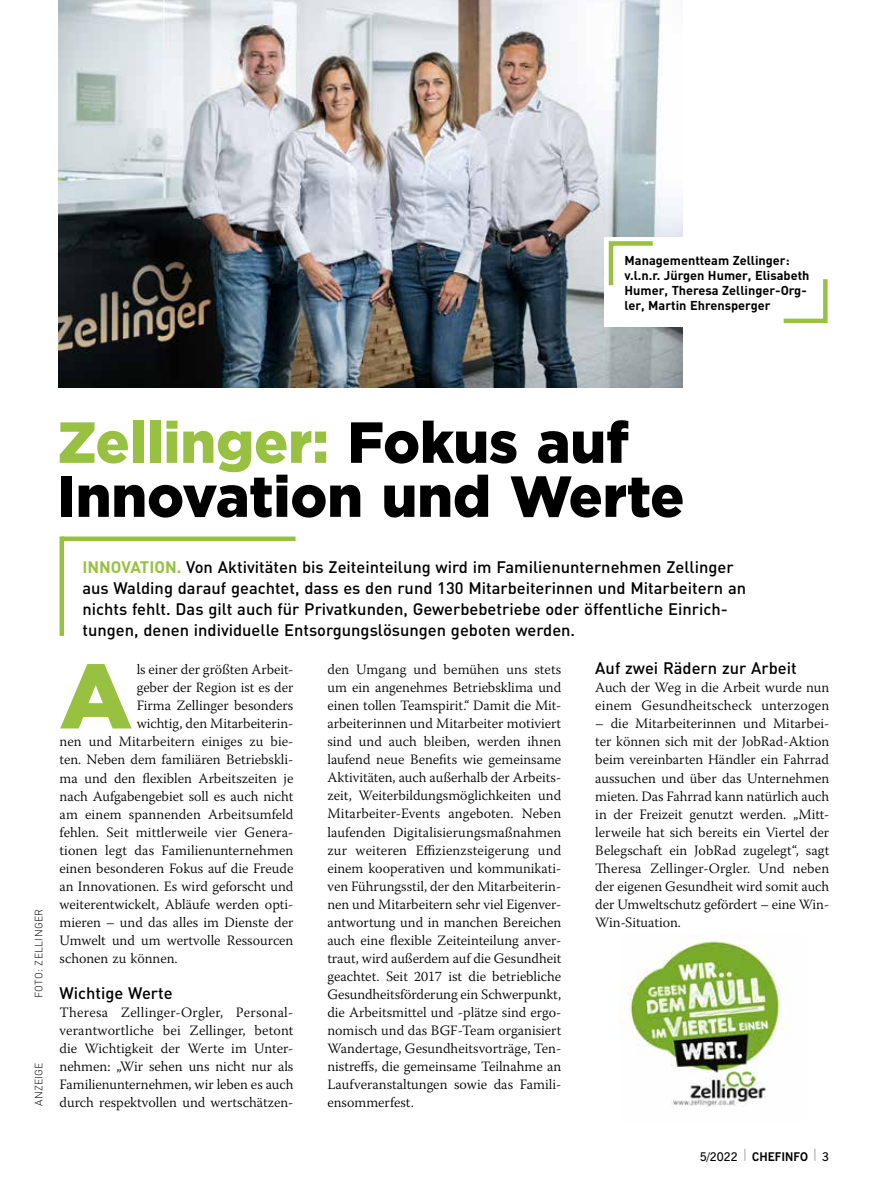
<style>
.page{position:relative;width:893px;height:1191px;background:#fff}
.page>*{position:absolute;margin:0;border:0;box-sizing:border-box;transform-origin:0 0}
.t1{font:900 91.35px "Gotham";color:#98c142}
.t2{font:900 57.75px/54px "Gotham";color:#000}
.t3{font:16.5px/21px "DIN Medium";color:#000}
.t4{font:300 14.25px/18px "Warnock Pro";color:#000;text-align:justify}
.t5{font:12.75px/15px "DIN Bold";color:#000}
.t6{font:700 12px "News Gothic BT";color:#000}
.t7{font:10.5px "DIN Light";letter-spacing:.02em;color:#000}
.s1{color:#98c142}
.s2{font-family:"DIN Bold";color:#98c142}
.s3{font-weight:600}
</style>
<div class="page">
<img style="left:619px;top:934px;width:167px;height:173px">
<div style="left:62px;top:536px;width:233px;height:5px;background:#98c142"></div>
<hr style="left:60px;top:536px;width:4px;height:100px;background:#98c142">
<img style="left:59px;top:0;width:623px;height:388px">
<div style="left:604px;top:237px;width:228px;height:89px;background:#fff"></div>
<svg style="left:608px;top:241px;width:45px;height:45px"></svg>
<svg style="left:783px;top:279px;width:45px;height:45px"></svg>
<p class="t5" style="left:625px;top:252px;width:186px">Managementteam Zellinger: v.l.n.r. Jürgen Humer, Elisabeth<br>Humer, Theresa Zellinger-Org&shy;ler, Martin Ehrensperger</p>
<h2 class="t2" style="left:57px;top:415px;width:628px"><span class="s1">Zellinger:</span> Fokus auf<br>Innovation und Werte</h2>
<p class="t7" style="left:32px;top:998px;width:90px;rotate:-90deg">FOTO: ZELLINGER</p>
<p class="t7" style="left:32px;top:1106px;width:45px;rotate:-90deg">ANZEIGE</p>
<p class="t3" style="left:82px;top:556px;width:665px"><span class="s2">INNOVATION.</span> Von Aktivitäten bis Zeiteinteilung wird im Familienunternehmen Zellinger aus Walding darauf geachtet, dass es den rund 130 Mitarbeiterinnen und Mitarbeitern an nichts fehlt. Das gilt auch für Privatkunden, Gewerbebetriebe oder öffentliche Einrich&shy;tungen, denen individuelle Entsorgungslösungen geboten werden.</p>
<h1 class="t1" style="left:60px;top:633px;width:74px">A</h1>
<p class="t4" style="left:137px;top:660px;width:158px">ls einer der größten Arbeit-</p>
<p class="t4" style="left:137px;top:678px;width:158px">geber der Region ist es der</p>
<p class="t4" style="left:137px;top:696px;width:158px">Firma Zellinger besonders</p>
<p class="t4" style="left:137px;top:714px;width:158px">wichtig, den Mitarbeiterin-</p>
<p class="t4" style="left:60px;top:732px;width:235px">nen und Mitarbeitern einiges zu bie-</p>
<p class="t4" style="left:60px;top:750px;width:235px">ten. Neben dem familiären Betriebskli-</p>
<p class="t4" style="left:60px;top:768px;width:235px">ma und den flexiblen Arbeitszeiten je</p>
<p class="t4" style="left:60px;top:786px;width:235px">nach Aufgabengebiet soll es auch nicht</p>
<p class="t4" style="left:60px;top:804px;width:235px">am einem spannenden Arbeitsumfeld</p>
<p class="t4" style="left:60px;top:822px;width:235px">fehlen. Seit mittlerweile vier Genera-</p>
<p class="t4" style="left:60px;top:840px;width:235px">tionen legt das Familienunternehmen</p>
<p class="t4" style="left:60px;top:858px;width:235px">einen besonderen Fokus auf die Freude</p>
<p class="t4" style="left:60px;top:876px;width:235px">an Innovationen. Es wird geforscht und</p>
<p class="t4" style="left:60px;top:894px;width:235px">weiterentwickelt, Abläufe werden opti-</p>
<p class="t4" style="left:60px;top:912px;width:235px">mieren – und das alles im Dienste der</p>
<p class="t4" style="left:60px;top:930px;width:235px">Umwelt und um wertvolle Ressourcen</p>
<p class="t4" style="left:60px;top:948px;width:120px">schonen zu können.</p>
<p class="t3" style="left:60px;top:981px;width:115px">Wichtige Werte</p>
<p class="t4" style="left:60px;top:1002px;width:235px">Theresa Zellinger-Orgler, Personal&shy;verantwortliche bei Zellinger, betont die Wichtigkeit der Werte im Unter&shy;nehmen: „Wir sehen uns nicht nur als Familienunternehmen, wir leben es auch durch respektvollen und wertschätzen-</p>
<p class="t4" style="left:327px;top:660px;width:235px">den Umgang und bemühen uns stets um ein angenehmes Betriebsklima und einen tollen Teamspirit.“ Damit die Mit&shy;arbeiterinnen und Mitarbeiter motiviert sind und auch bleiben, werden ihnen laufend neue Benefits wie gemeinsame Aktivitäten, auch außerhalb der Arbeits&shy;zeit, Weiterbildungsmöglichkeiten und Mitarbeiter-Events angeboten. Neben laufenden Digitalisierungsmaßnahmen zur weiteren Effizienzsteigerung und einem kooperativen und kommunikati&shy;ven Führungsstil, der den Mitarbeiterin&shy;nen und Mitarbeitern sehr viel Eigenver&shy;antwortung und in manchen Bereichen auch eine flexible Zeiteinteilung anver&shy;traut, wird außerdem auf die Gesundheit geachtet. Seit 2017 ist die betriebliche Gesundheitsförderung ein Schwerpunkt, die Arbeitsmittel und -plätze sind ergo&shy;nomisch und das BGF-Team organisiert Wandertage, Gesundheitsvorträge, Ten&shy;nistreffs, die gemeinsame Teilnahme an Laufveranstaltungen sowie das Famili&shy;ensommerfest.</p>
<p class="t3" style="left:595px;top:657px;width:203px">Auf zwei Rädern zur Arbeit</p>
<p class="t4" style="left:595px;top:678px;width:235px">Auch der Weg in die Arbeit wurde nun einem Gesundheitscheck unterzogen</p>
<p class="t4" style="left:595px;top:714px;width:235px">– die Mitarbeiterinnen und Mitarbei&shy;ter können sich mit der JobRad-Aktion beim vereinbarten Händler ein Fahrrad aussuchen und über das Unternehmen mieten. Das Fahrrad kann natürlich auch in der Freizeit genutzt werden. „Mitt&shy;lerweile hat sich bereits ein Viertel der Belegschaft ein JobRad zugelegt“, sagt Theresa Zellinger-Orgler. Und neben der eigenen Gesundheit wird somit auch der Umweltschutz gefördert – eine Win-Win-Situation.</p>
<p class="t6" style="left:700px;top:1149px;width:131px"><span class="s3">5/2022</span> <sup>|</sup> CHEFINFO <sup>|</sup> <span class="s3">3</span></p>
</div>
